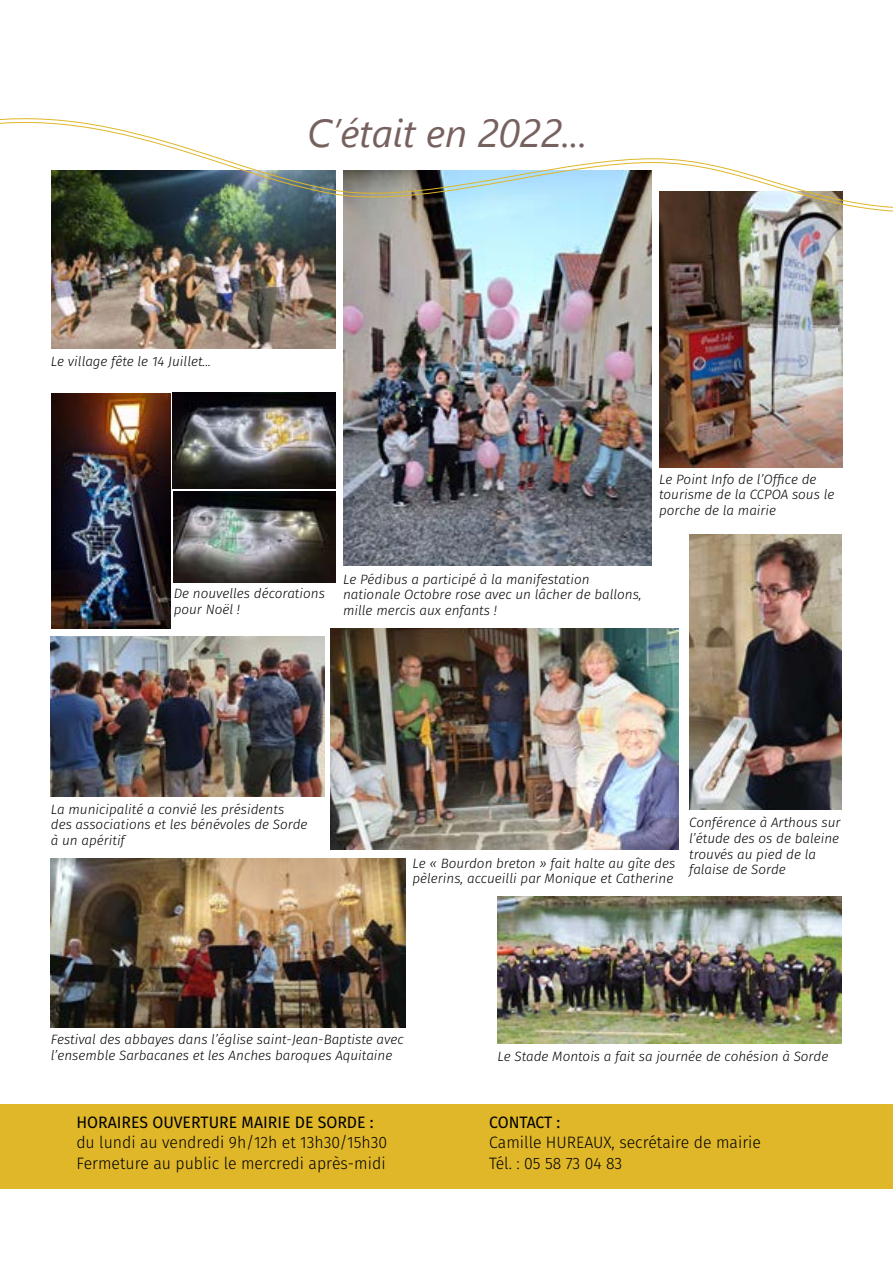
<style>
.page{position:relative;width:893px;height:1263px;background:#fff}
.page>*{position:absolute;margin:0;border:0;box-sizing:border-box;transform-origin:0 0}
.t1{font:italic 39px "Segoe UI";color:#76615e}
.t2{font:300 16.5px/20.7px "Fira Sans";color:#000;scale:.96 1}
.t3{font:16.5px "Fira Sans";color:#000;scale:.96 1}
.t4{font:italic 300 13.5px/15.8px "Fira Sans";color:#000}
</style>
<div class="page">
<img style="left:343px;top:212px;width:308px;height:354px">
<img style="left:51px;top:858px;width:354px;height:169px">
<img style="left:660px;top:212px;width:182px;height:255px">
<img style="left:497px;top:896px;width:345px;height:148px">
<img style="left:174px;top:491px;width:162px;height:91px">
<img style="left:51px;top:636px;width:273px;height:160px">
<img style="left:331px;top:629px;width:347px;height:221px">
<img style="left:52px;top:394px;width:118px;height:235px">
<img style="left:172px;top:393px;width:164px;height:95px">
<img style="left:689px;top:534px;width:153px;height:275px">
<div style="left:0;top:1104px;width:893px;height:85px;background:#dfb728"></div>
<img style="left:52px;top:212px;width:284px;height:136px">
<img style="left:0;top:118px;width:893px;height:94px">
<h1 class="t1" style="left:307px;top:97px;width:282px">C’était en 2022...</h1>
<p class="t4" style="left:51px;top:354px;width:162px">Le village fête le 14 Juillet...</p>
<p class="t4" style="left:659px;top:471px;width:177px">Le Point Info de l’Office de tourisme de la CCPOA sous le porche de la mairie</p>
<p class="t4" style="left:174px;top:585px;width:153px">De nouvelles décorations pour Noël !</p>
<p class="t4" style="left:343px;top:571px;width:300px">Le Pédibus a participé à la manifestation nationale Octobre rose avec un lâcher de ballons, mille mercis aux enfants !</p>
<p class="t4" style="left:51px;top:801px;width:258px">La municipalité a convié les présidents des associations et les bénévoles de Sorde à un apéritif</p>
<p class="t4" style="left:412px;top:855px;width:264px">Le « Bourdon breton » fait halte au gîte des pèlerins, accueilli par Monique et Catherine</p>
<p class="t4" style="left:689px;top:814px;width:153px">Conférence à Arthous sur l’étude des os de baleine trouvés au pied de la falaise de Sorde</p>
<p class="t4" style="left:51px;top:1031px;width:354px">Festival des abbayes dans l’église saint-Jean-Baptiste avec l’ensemble Sarbacanes et les Anches baroques Aquitaine</p>
<p class="t3" style="left:76px;top:1109px;width:311px">HORAIRES OUVERTURE MAIRIE DE SORDE :</p>
<p class="t2" style="left:76px;top:1132px;width:325px">du lundi au vendredi 9h/12h et 13h30/15h30<br>Fermeture au public le mercredi après-midi</p>
<p class="t4" style="left:497px;top:1048px;width:332px">Le Stade Montois a fait sa journée de cohésion à Sorde</p>
<p class="t3" style="left:489px;top:1109px;width:76px">CONTACT :</p>
<p class="t2" style="left:489px;top:1132px;width:285px">Camille HUREAUX, secrétaire de mairie<br>Tél. : 05 58 73 04 83</p>
</div>
